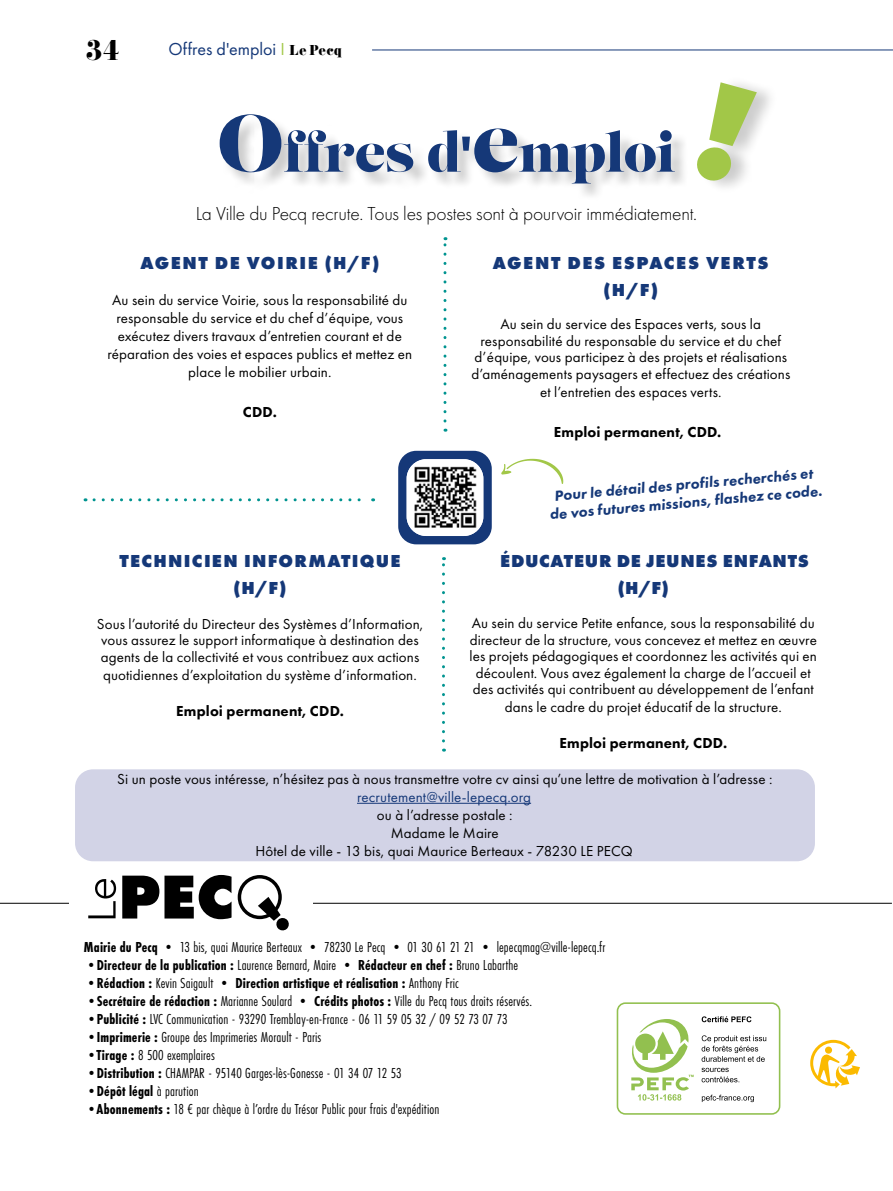
<style>
.page{position:relative;width:893px;height:1191px;background:#fff}
.page>*{position:absolute;margin:0;border:0;box-sizing:border-box;transform-origin:0 0}
.t1{font:52.5px "Lust";letter-spacing:-.015em;color:#153878}
.t2{font:31.5px "Didoni URWD";color:#000}
.t3{font:300 19.5px "Futura PT";letter-spacing:-.01em;color:#000}
.t4{font:800 18px/27px "Futura PT";letter-spacing:.085em;color:#153878;text-align:center}
.t5{font:800 18px/27px "Futura PT";letter-spacing:.035em;color:#153878}
.t6{font:800 18px/27px "Futura PT";letter-spacing:.065em;color:#153878;text-align:center}
.t7{font:18px "Futura PT";color:#153878}
.t8{font:15px/16.5px "Futura PT";letter-spacing:.01em;color:#000;text-align:center}
.t9{font:15px "Futura PT Cond";letter-spacing:.005em;color:#000}
.t10{font:700 15px "Futura PT Cond";letter-spacing:.01em;color:#000}
.t11{font:italic 800 15px/18px "Futura PT";color:#153878;text-align:center}
.t12{font:800 15px "Futura PT";letter-spacing:.01em;color:#000}
.t13{font:15px "Futura PT";letter-spacing:.01em;color:#153878}
.s1{color:#a2c748}
.s2{font-family:"Didoni URWD";font-size:15px;color:#000}
.s3{font-size:81px}
.s4{font-family:"Lust Didone"}
.s5{font-family:"Futura PT";font-weight:800}
.s6{font-weight:700}
.s7{font-weight:400}
</style>
<div class="page">
<hr style="left:372px;top:50px;width:521px;height:1px;background:#153878">
<div style="left:699px;top:75px;width:80px;height:119px;background:#000;opacity:.2"></div>
<svg style="left:697px;top:82px;width:60px;height:100px"></svg>
<div style="left:220px;top:115px;width:471px;height:86px;background:#000;opacity:.2"></div>
<hr style="left:0;top:903px;width:892px;height:1px;background:#000">
<div style="left:69px;top:864px;width:243px;height:78px;background:#fff"></div>
<svg style="left:88px;top:879px;width:28px;height:39px"></svg>
<svg style="left:122px;top:875px;width:110px;height:44px"></svg>
<svg style="left:238px;top:875px;width:51px;height:56px"></svg>
<svg style="left:810px;top:1039px;width:50px;height:49px"></svg>
<div style="left:75px;top:769px;width:740px;height:92px;background:#d2d3e6;border-radius:18px"></div>
<hr style="left:357px;top:803px;width:174px;height:1px;background:#153878">
<div style="left:398px;top:451px;width:94px;height:93px;background:#153878;border-radius:18px"></div>
<img style="left:407px;top:459px;width:76px;height:77px">
<svg style="left:443px;top:237px;width:3px;height:184px"></svg>
<svg style="left:94px;top:498px;width:280px;height:3px"></svg>
<svg style="left:442px;top:557px;width:3px;height:184px"></svg>
<svg style="left:501px;top:459px;width:62px;height:25px"></svg>
<svg style="left:616px;top:1005px;width:165px;height:110px"></svg>
<div style="left:618px;top:1004px;width:161px;height:109px;background:#fff;border-radius:7px"></div>
<div style="left:617px;top:1002px;width:163px;height:112px;border:2px solid #92c04f;border-radius:8px"></div>
<svg style="left:702px;top:1016px;width:49px;height:6px"></svg>
<svg style="left:702px;top:1094px;width:52px;height:8px"></svg>
<svg style="left:702px;top:1035px;width:64px;height:26px"></svg>
<svg style="left:702px;top:1067px;width:37px;height:15px"></svg>
<svg style="left:631px;top:1019px;width:63px;height:81px"></svg>
<h2 class="t2" style="left:85px;top:30px;width:37px">34</h2>
<p class="t7" style="left:169px;top:38px;width:175px">Offres d'emploi <span class="s1">І</span> <span class="s2">Le Pecq</span></p>
<h1 class="t1" style="left:217px;top:120px;width:460px"><span class="s3">O</span>ffres <span class="s4">d</span><span class="s5">'</span><span class="s3">e</span>mploi</h1>
<h3 class="t3" style="left:196px;top:202px;width:503px">La Ville du Pecq recrute. Tous les postes sont à pourvoir immédiatement.</h3>
<p class="t4" style="left:140px;top:250px;width:240px">AGENT DE VOIRIE (H/F)</p>
<p class="t8" style="left:108px;top:291px;width:306px;line-height:18px">Au sein du service Voirie, sous la responsabilité du responsable du service et du chef d’équipe, vous exécutez divers travaux d’entretien courant et de réparation des voies et espaces publics et mettez en place le mobilier urbain.</p>
<p class="t12" style="left:243px;top:403px;width:36px">CDD.</p>
<p class="t6" style="left:120px;top:547px;width:282px">TECHNICIEN INFORMATIQUE (H/F)</p>
<p class="t8" style="left:97px;top:615px;width:328px;text-align:left">Sous l’autorité du Directeur des Systèmes d’Information, vous assurez le support informatique à destination des agents de la collectivité et vous contribuez aux actions</p>
<p class="t8" style="left:103px;top:666px;width:315px">quotidiennes d’exploitation du système d’information.</p>
<p class="t12" style="left:176px;top:701px;width:169px">Emploi permanent, CDD.</p>
<p class="t4" style="left:493px;top:250px;width:277px">AGENT DES ESPACES VERTS (H/F)</p>
<p class="t8" style="left:471px;top:316px;width:320px">Au sein du service des Espaces verts, sous la responsabilité du responsable du service et du chef d’équipe, vous participez à des projets et réalisations d’aménagements paysagers et effectuez des créations</p>
<p class="t8" style="left:540px;top:384px;width:183px">et l’entretien des espaces verts.</p>
<p class="t12" style="left:554px;top:422px;width:169px">Emploi permanent, CDD.</p>
<p class="t11" style="left:547px;top:487px;width:275px;rotate:-5deg">Pour le détail des profils recherchés et de vos futures missions, flashez ce code.</p>
<p class="t5" style="left:618px;top:547px;width:193px;text-indent:-118px">ÉDUCATEUR DE JEUNES ENFANTS (H/F)</p>
<p class="t8" style="left:469px;top:615px;width:349px">Au sein du service Petite enfance, sous la responsabilité du directeur de la structure, vous concevez et mettez en œuvre les projets pédagogiques et coordonnez les activités qui en découlent. Vous avez également la charge de l’accueil et des activités qui contribuent au développement de l’enfant</p>
<p class="t8" style="left:505px;top:699px;width:278px">dans le cadre du projet éducatif de la structure.</p>
<p class="t12" style="left:559px;top:734px;width:169px">Emploi permanent, CDD.</p>
<p class="t8" style="left:117px;top:770px;width:657px">Si un poste vous intéresse, n’hésitez pas à nous transmettre votre cv ainsi qu’une lettre de motivation à l’adresse :</p>
<p class="t13" style="left:357px;top:788px;width:176px">recrutement@ville-lepecq.org</p>
<p class="t8" style="left:255px;top:805px;width:379px;line-height:18px">ou à l’adresse postale :<br>Madame le Maire<br>Hôtel de ville - 13 bis, quai Maurice Berteaux - 78230 LE PECQ</p>
<p class="t9" style="left:84px;top:938px;width:523px"><span class="s6">Mairie du Pecq</span> • 13 bis, quai Maurice Berteaux • 78230 Le Pecq • 01 30 61 21 21 • lepecqmag@ville-lepecq.fr</p>
<p class="t10" style="left:84px;top:956px;width:436px"><span class="s7">•</span>Directeur de la publication : <span class="s7">Laurence Bernard, Maire •</span> Rédacteur en chef : <span class="s7">Bruno Labarthe</span></p>
<p class="t10" style="left:84px;top:974px;width:376px"><span class="s7">•</span>Rédaction : <span class="s7">Kevin Saigault •</span> Direction artistique et réalisation : <span class="s7">Anthony Fric</span></p>
<p class="t9" style="left:84px;top:992px;width:449px">•<span class="s6">Secrétaire de rédaction :</span> Marianne Soulard • <span class="s6">Crédits photos :</span> Ville du Pecq tous droits réservés.</p>
<p class="t9" style="left:84px;top:1010px;width:425px">•<span class="s6">Publicité :</span> LVC Communication - 93290 Tremblay-en-France - 06 11 59 05 32 / 09 52 73 07 73</p>
<p class="t9" style="left:84px;top:1028px;width:239px">•<span class="s6">Imprimerie :</span> Groupe des Imprimeries Morault - Paris</p>
<p class="t9" style="left:84px;top:1046px;width:132px">•<span class="s6">Tirage :</span> 8 500 exemplaires</p>
<p class="t9" style="left:84px;top:1064px;width:319px">•<span class="s6">Distribution :</span> CHAMPAR - 95140 Garges-lès-Gonesse - 01 34 07 12 53</p>
<p class="t10" style="left:84px;top:1082px;width:116px">•Dépôt légal <span class="s7">à parution</span></p>
<p class="t9" style="left:84px;top:1100px;width:357px"><span class="s6">•Abonnements :</span> 18 € par chèque à l’ordre du Trésor Public pour frais d'expédition</p>
</div>
